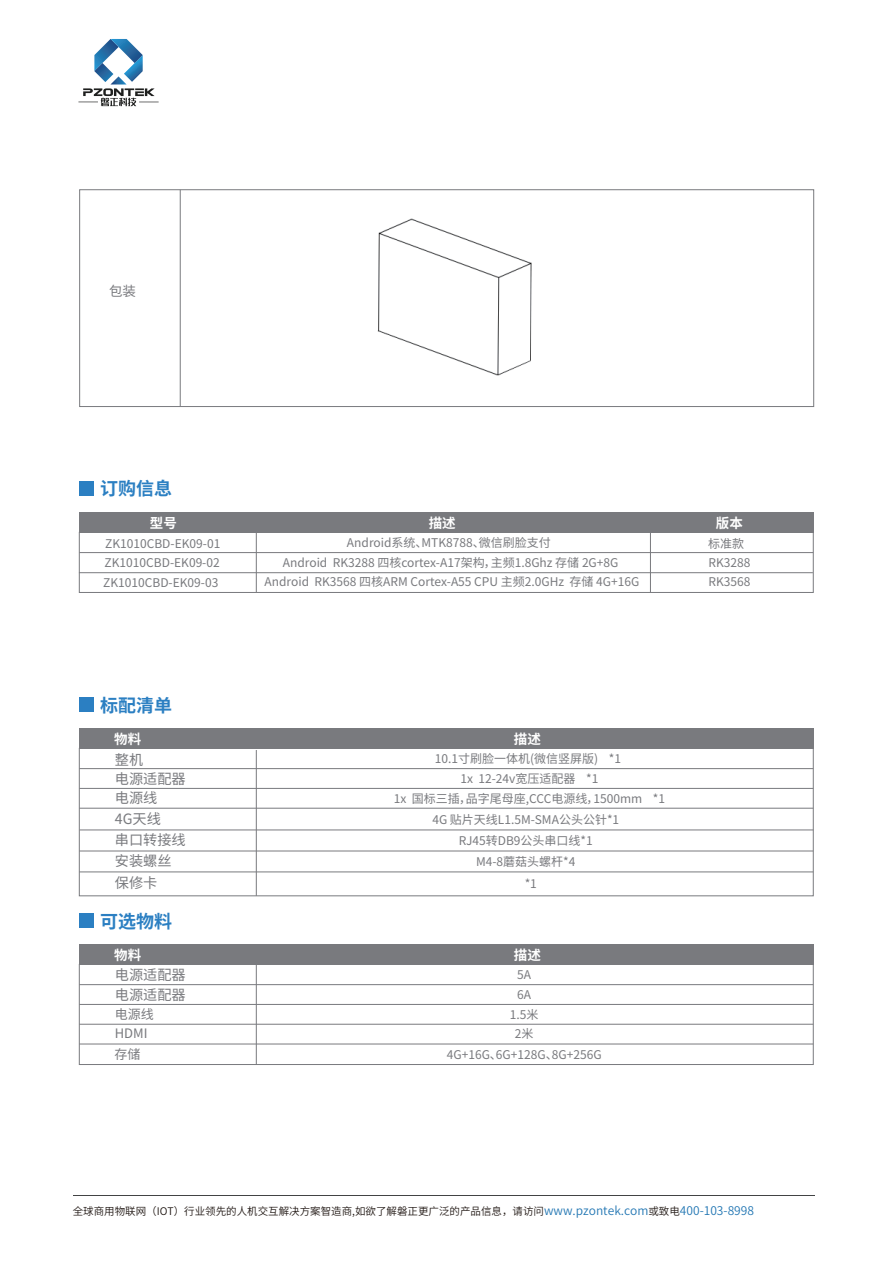
<style>
.page{position:relative;width:893px;height:1263px;background:#fff}
.page>*{position:absolute;margin:0;border:0;box-sizing:border-box;transform-origin:0 0}
.t1{font:700 18px "Source Han Sans CN";color:#2b7fc2}
.t2{font:14.25px/21px "Source Han Sans CN";color:#797a7e}
.t3{font:700 13.5px "Source Han Sans CN";color:#fff}
.t4{font:13.5px "Source Han Sans CN";color:#797a7e}
.t5{font:13.05px/19.4px "Source Han Sans CN";color:#797a7e}
.t6{font:12px/19.6px "Source Han Sans CN";color:#797a7e;text-align:center}
.t7{font:10.5px "Source Han Sans CN";color:#211814}
.s1{font-size:12px;color:#2578b4}
</style>
<div class="page">
<div style="left:79px;top:481px;width:14px;height:15px;background:#2b7fc2"></div>
<hr style="left:73px;top:1195px;width:741px;height:1px;background:#424344">
<svg style="left:78px;top:39px;width:81px;height:67px"></svg>
<div style="left:79px;top:512px;width:735px;height:21px;background:#797a7e"></div>
<div style="left:79px;top:189px;width:735px;height:218px;border:1px solid #797a7e"></div>
<hr style="left:180px;top:190px;width:1px;height:216px;background:#797a7e">
<hr style="left:79px;top:552px;width:734px;height:1px;background:#797a7e">
<hr style="left:79px;top:572px;width:734px;height:1px;background:#797a7e">
<div style="left:79px;top:532px;width:734px;height:61px;border:1px solid #797a7e"></div>
<hr style="left:256px;top:533px;width:1px;height:59px;background:#797a7e">
<hr style="left:650px;top:533px;width:1px;height:59px;background:#797a7e">
<div style="left:79px;top:697px;width:14px;height:15px;background:#2b7fc2"></div>
<div style="left:79px;top:728px;width:735px;height:21px;background:#797a7e"></div>
<hr style="left:79px;top:768px;width:734px;height:1px;background:#797a7e">
<hr style="left:79px;top:788px;width:734px;height:1px;background:#797a7e">
<hr style="left:79px;top:808px;width:734px;height:1px;background:#797a7e">
<hr style="left:80px;top:830px;width:733px;height:1px;background:#797a7e">
<hr style="left:79px;top:851px;width:734px;height:1px;background:#797a7e">
<hr style="left:79px;top:872px;width:734px;height:1px;background:#797a7e">
<div style="left:79px;top:748px;width:734px;height:148px;border:1px solid #797a7e"></div>
<hr style="left:256px;top:750px;width:1px;height:146px;background:#797a7e">
<div style="left:79px;top:913px;width:14px;height:15px;background:#2b7fc2"></div>
<div style="left:79px;top:944px;width:735px;height:21px;background:#797a7e"></div>
<hr style="left:79px;top:984px;width:734px;height:1px;background:#797a7e">
<hr style="left:79px;top:1004px;width:734px;height:1px;background:#797a7e">
<hr style="left:79px;top:1024px;width:734px;height:1px;background:#797a7e">
<hr style="left:79px;top:1044px;width:734px;height:1px;background:#797a7e">
<div style="left:79px;top:964px;width:734px;height:101px;border:1px solid #797a7e"></div>
<hr style="left:256px;top:965px;width:1px;height:100px;background:#797a7e">
<img style="left:377px;top:218px;width:155px;height:158px">
<p class="t4" style="left:109px;top:283px;width:28px">包装</p>
<h1 class="t1" style="left:100px;top:479px;width:73px">订购信息</h1>
<p class="t3" style="left:150px;top:516px;width:28px">型号</p>
<p class="t3" style="left:429px;top:516px;width:28px">描述</p>
<p class="t3" style="left:716px;top:516px;width:28px">版本</p>
<p class="t6" style="left:105px;top:534px;width:117px;line-height:18.8px;text-align:left">ZK1010CBD-EK09-01<br>ZK1010CBD-EK09-02</p>
<p class="t6" style="left:103px;top:573px;width:117px">ZK1010CBD-EK09-03</p>
<p class="t6" style="left:347px;top:533px;width:205px">Android系统、MTK8788、微信刷脸支付</p>
<p class="t6" style="left:708px;top:534px;width:37px">标准款</p>
<p class="t6" style="left:708px;top:572px;width:44px">RK3568</p>
<p class="t6" style="left:283px;top:553px;width:337px">Android RK3288 四核cortex-A17架构，主频1.8Ghz 存储 2G+8G</p>
<p class="t6" style="left:708px;top:553px;width:44px">RK3288</p>
<p class="t6" style="left:265px;top:572px;width:376px">Android RK3568 四核ARM Cortex-A55 CPU 主频2.0GHz 存储 4G+16G</p>
<h1 class="t1" style="left:100px;top:695px;width:73px">标配清单</h1>
<p class="t3" style="left:114px;top:732px;width:28px">物料</p>
<p class="t3" style="left:514px;top:732px;width:28px">描述</p>
<p class="t2" style="left:115px;top:749px;width:30px">整机</p>
<p class="t6" style="left:394px;top:749px;width:273px">10.1寸刷脸一体机(微信竖屏版) *1<br>1x 12-24v宽压适配器 *1<br>1x 国标三插，品字尾母座,CCC电源线，1500mm *1</p>
<p class="t2" style="left:115px;top:769px;width:72px;line-height:19.4px">电源适配器电源线</p>
<p class="t2" style="left:115px;top:809px;width:72px">4G天线<br>串口转接线安装螺丝</p>
<p class="t6" style="left:432px;top:809px;width:188px;line-height:21px">4G 贴片天线L1.5M-SMA公头公针*1<br>RJ45转DB9公头串口线*1<br>M4-8蘑菇头螺杆*4</p>
<p class="t2" style="left:115px;top:873px;width:44px">保修卡</p>
<h1 class="t1" style="left:100px;top:911px;width:73px">可选物料</h1>
<p class="t3" style="left:114px;top:948px;width:28px">物料</p>
<p class="t3" style="left:514px;top:948px;width:28px">描述</p>
<p class="t2" style="left:115px;top:965px;width:72px">电源适配器</p>
<p class="t6" style="left:510px;top:965px;width:30px">5A<br>6A<br>1.5米<br>2米</p>
<p class="t6" style="left:525px;top:874px;width:14px">*1</p>
<p class="t2" style="left:115px;top:984px;width:72px">电源适配器</p>
<p class="t5" style="left:115px;top:1005px;width:41px">电源线<br>HDMI</p>
<p class="t5" style="left:115px;top:1045px;width:28px">存储</p>
<p class="t6" style="left:447px;top:1044px;width:156px">4G+16G、6G+128G、8G+256G</p>
<p class="t7" style="left:73px;top:1206px;width:683px">全球商用物联网（IOT）行业领先的人机交互解决方案智造商,如欲了解磐正更广泛的产品信息，请访问<span class="s1">www.pzontek.com</span>或致电<span class="s1">400-103-8998</span></p>
</div>
